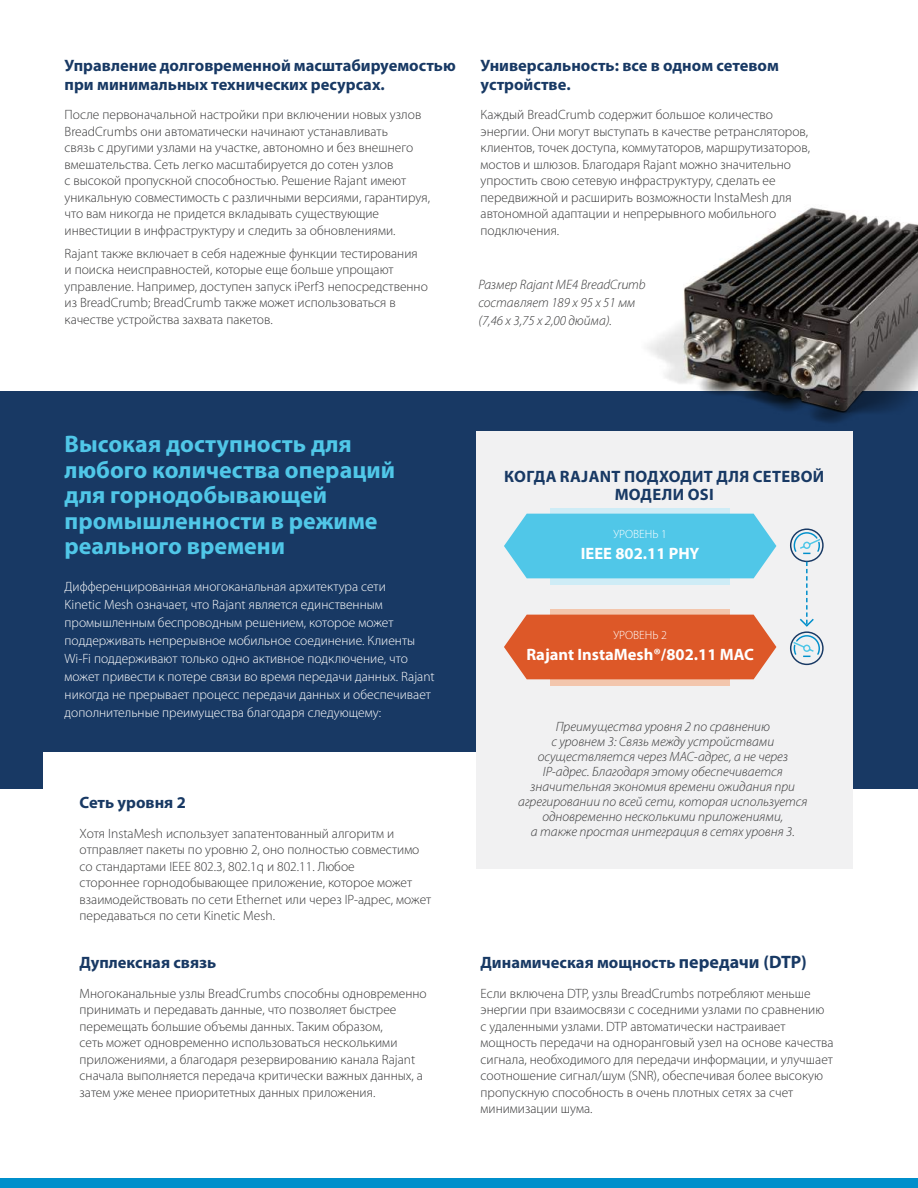
<style>
.page{position:relative;width:918px;height:1188px;background:#fff}
.page>*{position:absolute;margin:0;border:0;box-sizing:border-box;transform-origin:0 0}
.t1{font:700 24px/25.5px "Myriad Pro";color:#50c7e8}
.t2{font:700 16.5px/19.5px "Myriad Pro";color:#183964}
.t3{font:700 16.5px "Myriad Pro";color:#fff}
.t4{font:700 16.5px/18px "Myriad Pro";letter-spacing:.02em;color:#183964;text-align:center}
.t5{font:italic 300 13.65px/18px "Myriad Pro";color:#383839}
.t6{font:300 13.5px/16.5px "Myriad Pro";color:#383839}
.t7{font:300 13.5px/18px "Myriad Pro";color:#fff}
.t8{font:italic 300 13.5px/15px "Myriad Pro";color:#383839;text-align:center}
.t9{font:300 12px "Myriad Pro";color:#fff}
.s1{font-size:18px}
</style>
<div class="page">
<div style="left:0;top:392px;width:918px;height:397px;background:#183964"></div>
<div style="left:43px;top:752px;width:800px;height:43px;background:#fff"></div>
<div style="left:476px;top:431px;width:377px;height:437px;background:#f1f1f2"></div>
<div style="left:0;top:1178px;width:918px;height:10px;background:#008fcb"></div>
<svg style="left:550px;top:508px;width:180px;height:77px;background:#c6e9f5"></svg>
<svg style="left:550px;top:609px;width:180px;height:77px;background:#f1bfa5"></svg>
<svg style="left:504px;top:514px;width:272px;height:64px;background:#5dcae8"></svg>
<svg style="left:504px;top:615px;width:272px;height:64px;background:#de6438"></svg>
<div style="left:790px;top:528px;width:34px;height:34px;border:1px solid #183964;border-radius:50%"></div>
<svg style="left:793px;top:531px;width:29px;height:23px"></svg>
<div style="left:790px;top:631px;width:34px;height:34px;border:1px solid #183964;border-radius:50%"></div>
<svg style="left:792px;top:634px;width:29px;height:23px"></svg>
<svg style="left:799px;top:562px;width:15px;height:65px"></svg>
<img style="left:624px;top:207px;width:294px;height:216px">
<p class="t2" style="left:65px;top:55px;width:393px">Управление долговременной масштабируемостью при минимальных технических ресурсах.</p>
<p class="t2" style="left:481px;top:55px;width:300px">Универсальность: все в одном сетевом устройстве.</p>
<p class="t6" style="left:65px;top:106px;width:367px">После первоначальной настройки при включении новых узлов BreadCrumbs они автоматически начинают устанавливать<br>связь с другими узлами на участке, автономно и без внешнего вмешательства. Сеть легко масштабируется до сотен узлов<br>с высокой пропускной способностью. Решение Rajant имеют уникальную совместимость с различными версиями, гарантируя, что вам никогда не придется вкладывать существующие инвестиции в инфраструктуру и следить за обновлениями.</p>
<p class="t6" style="left:65px;top:245px;width:365px">Rajant также включает в себя надежные функции тестирования и поиска неисправностей, которые еще больше упрощают управление. Например, доступен запуск iPerf3 непосредственно из BreadCrumb; BreadCrumb также может использоваться в качестве устройства захвата пакетов.</p>
<p class="t6" style="left:481px;top:106px;width:331px">Каждый BreadCrumb содержит большое количество энергии. Они могут выступать в качестве ретрансляторов, клиентов, точек доступа, коммутаторов, маршрутизаторов, мостов и шлюзов. Благодаря Rajant можно значительно упростить свою сетевую инфраструктуру, сделать ее передвижной и расширить возможности InstaMesh для автономной адаптации и непрерывного мобильного подключения.</p>
<p class="t5" style="left:478px;top:275px;width:169px">Размер Rajant ME4 BreadCrumb составляет 189 x 95 x 51 мм (7,46 x 3,75 x 2,00 дюйма).</p>
<h1 class="t1" style="left:65px;top:430px;width:332px">Высокая доступность для любого количества операций для горнодобывающей промышленности в режиме реального времени</h1>
<p class="t7" style="left:65px;top:577px;width:372px">Дифференцированная многоканальная архитектура сети<br>Kinetic Mesh означает, что Rajant является единственным промышленным беспроводным решением, которое может поддерживать непрерывное мобильное соединение. Клиенты Wi-Fi поддерживают только одно активное подключение, что может привести к потере связи во время передачи данных. Rajant никогда не прерывает процесс передачи данных и обеспечивает дополнительные преимущества благодаря следующему:</p>
<p class="t2" style="left:80px;top:792px;width:108px">Сеть уровня 2</p>
<p class="t6" style="left:80px;top:825px;width:353px">Хотя InstaMesh использует запатентованный алгоритм и отправляет пакеты по уровню 2, оно полностью совместимо со стандартами IEEE 802.3, 802.1q и 802.11. Любое<br>стороннее горнодобывающее приложение, которое может взаимодействовать по сети Ethernet или через IP-адрес, может передаваться по сети Kinetic Mesh.</p>
<p class="t4" style="left:504px;top:467px;width:322px">КОГДА RAJANT ПОДХОДИТ ДЛЯ СЕТЕВОЙ<br>МОДЕЛИ OSI</p>
<p class="t9" style="left:613px;top:526px;width:55px">УРОВЕНЬ 1</p>
<p class="t3" style="left:581px;top:542px;width:120px">IEEE 802.11 PHY</p>
<p class="t9" style="left:613px;top:627px;width:55px">УРОВЕНЬ 2</p>
<p class="t3" style="left:526px;top:643px;width:229px">Rajant InstaMesh®/802.11 MAC</p>
<p class="t8" style="left:518px;top:719px;width:291px">Преимущества уровня 2 по сравнению<br>с уровнем 3: Связь между устройствами осуществляется через MAC-адрес, а не через IP-адрес. Благодаря этому обеспечивается значительная экономия времени ожидания при агрегировании по всей сети, которая используется одновременно несколькими приложениями,<br>а также простая интеграция в сетях уровня 3.</p>
<p class="t2" style="left:80px;top:952px;width:138px">Дуплексная связь</p>
<p class="t2" style="left:481px;top:952px;width:328px">Динамическая мощность <span class="s1">передачи (DTP)</span></p>
<p class="t6" style="left:80px;top:985px;width:349px">Многоканальные узлы BreadCrumbs способны одновременно принимать и передавать данные, что позволяет быстрее перемещать большие объемы данных. Таким образом,<br>сеть может одновременно использоваться несколькими приложениями, а благодаря резервированию канала Rajant сначала выполняется передача критически важных данных, а затем уже менее приоритетных данных приложения.</p>
<p class="t6" style="left:481px;top:985px;width:355px">Если включена DTP, узлы BreadCrumbs потребляют меньше энергии при взаимосвязи с соседними узлами по сравнению с удаленными узлами. DTP автоматически настраивает мощность передачи на одноранговый узел на основе качества сигнала, необходимого для передачи информации, и улучшает соотношение сигнал/шум (SNR), обеспечивая более высокую пропускную способность в очень плотных сетях за счет минимизации шума.</p>
</div>
